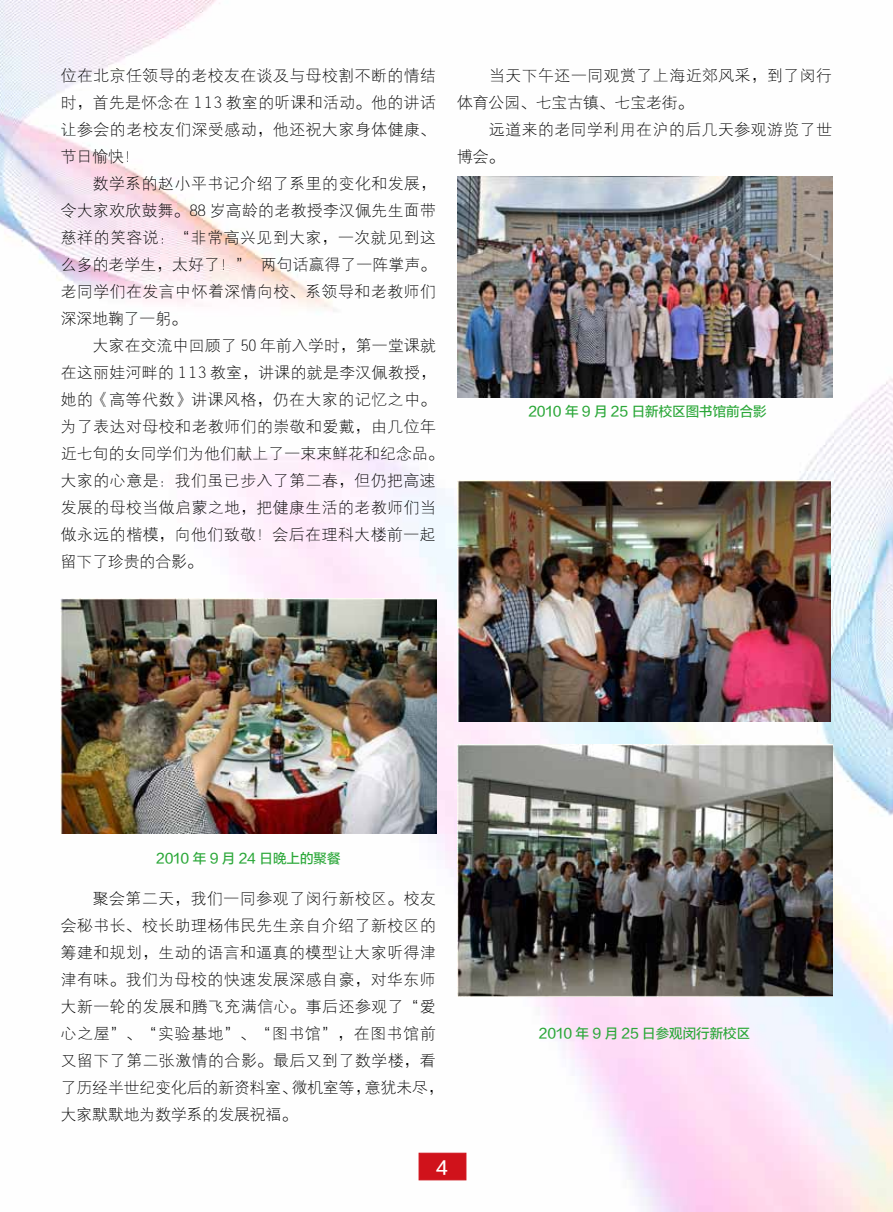
<style>
.page{position:relative;width:893px;height:1212px;background:#fff}
.page>*{position:absolute;margin:0;border:0;box-sizing:border-box;transform-origin:0 0}
.t1{font:18px "FZLTZHK GBK1 0";color:#fff}
.t2{font:15.75px/27px "FZXDXK GBK1 0";letter-spacing:.04em;color:#000}
.t3{font:13.5px "FZLTZHUNHK GBK1 0";color:#2aa738}
</style>
<div class="page">
<img style="left:0;top:0;width:893px;height:1212px">
<div style="left:419px;top:1153px;width:47px;height:27px;background:#d0121b;border:1px solid #d0121b"></div>
<img style="left:457px;top:176px;width:376px;height:221px">
<img style="left:61px;top:598px;width:375px;height:235px">
<img style="left:457px;top:480px;width:374px;height:241px">
<img style="left:457px;top:745px;width:376px;height:252px">
<p class="t2" style="left:61px;top:63px;width:377px;text-align:justify">位在北京任领导的老校友在谈及与母校割不断的情结时，首先是怀念在 113 教室的听课和活动。他的讲话让参会的老校友们深受感动，他还祝大家身体健康、节日愉快！</p>
<p class="t2" style="left:61px;top:171px;width:377px;text-align:justify;text-indent:32px">数学系的赵小平书记介绍了系里的变化和发展，令大家欢欣鼓舞。88 岁高龄的老教授李汉佩先生面带慈祥的笑容说：“非常高兴见到大家，一次就见到这么多的老学生，太好了！” 两句话赢得了一阵掌声。老同学们在发言中怀着深情向校、系领导和老教师们深深地鞠了一躬。</p>
<p class="t2" style="left:61px;top:333px;width:384px;text-indent:32px">大家在交流中回顾了 50 年前入学时，第一堂课就在这丽娃河畔的 113 教室，讲课的就是李汉佩教授，她的《高等代数》讲课风格，仍在大家的记忆之中。为了表达对母校和老教师们的崇敬和爱戴，由几位年近七旬的女同学们为他们献上了一束束鲜花和纪念品。大家的心意是：我们虽已步入了第二春，但仍把高速发展的母校当做启蒙之地，把健康生活的老教师们当做永远的楷模，向他们致敬！会后在理科大楼前一起留下了珍贵的合影。</p>
<p class="t2" style="left:457px;top:63px;width:376px;text-indent:32px">当天下午还一同观赏了上海近郊风采，到了闵行体育公园、七宝古镇、七宝老街。</p>
<p class="t2" style="left:457px;top:117px;width:376px;text-indent:32px">远道来的老同学利用在沪的后几天参观游览了世博会。</p>
<p class="t3" style="left:528px;top:404px;width:240px">2010 年 9 月 25 日新校区图书馆前合影</p>
<p class="t3" style="left:156px;top:851px;width:186px">2010 年 9 月 24 日晚上的聚餐</p>
<p class="t2" style="left:61px;top:886px;width:384px;text-indent:32px">聚会第二天，我们一同参观了闵行新校区。校友会秘书长、校长助理杨伟民先生亲自介绍了新校区的筹建和规划，生动的语言和逼真的模型让大家听得津津有味。我们为母校的快速发展深感自豪，对华东师大新一轮的发展和腾飞充满信心。事后还参观了“爱心之屋”、“实验基地”、“图书馆”，在图书馆前又留下了第二张激情的合影。最后又到了数学楼，看了历经半世纪变化后的新资料室、微机室等，意犹未尽，大家默默地为数学系的发展祝福。</p>
<p class="t1" style="left:436px;top:1157px;width:14px">4</p>
<p class="t3" style="left:539px;top:1025px;width:213px">2010 年 9 月 25 日参观闵行新校区</p>
</div>
